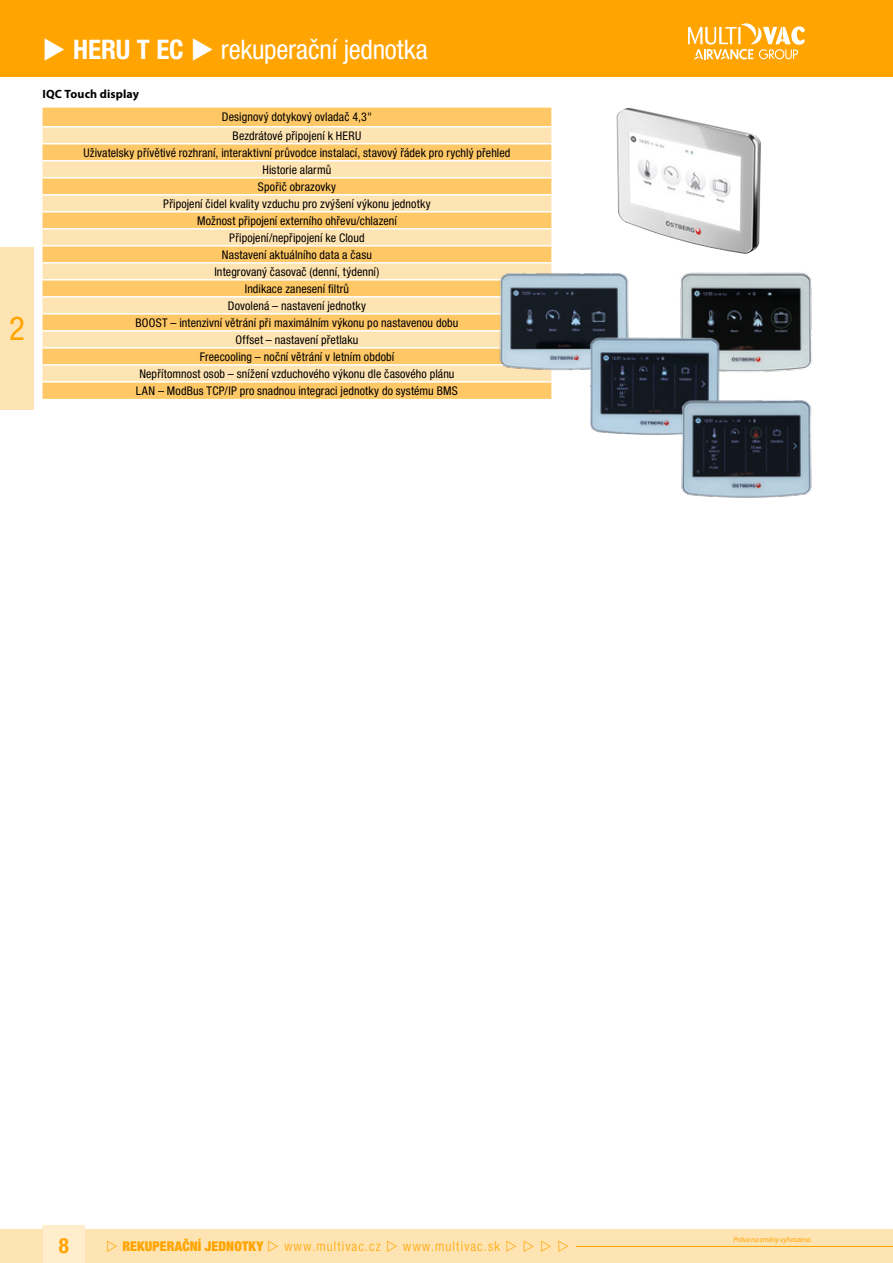
<style>
.page{position:relative;width:893px;height:1263px;background:#fff}
.page>*{position:absolute;margin:0;border:0;box-sizing:border-box;transform-origin:0 0}
.t1{font:condensed 33px "Helvetica Neue LT Pro";color:#ffa400}
.t2{font:condensed 27px "Helvetica Neue LT Pro";letter-spacing:-.01em;color:#fff}
.t3{font:700 condensed 21px "Helvetica Neue LT Pro";color:#ffa400}
.t4{font:300 condensed 13.5px "Helvetica Neue LT Pro";letter-spacing:.085em;color:#ffa400}
.t5{font:900 condensed 13.5px "Helvetica Neue LT Pro";letter-spacing:.01em;color:#ffa400}
.t6{font:condensed 12px/17.1px "Helvetica Neue LT Pro";letter-spacing:.01em;color:#000;text-align:center}
.t7{font:700 12px "Myriad Pro";letter-spacing:.01em;color:#000}
.t8{font:italic 7.5px "Myriad Pro";letter-spacing:-.015em;color:#ffa400}
.s1{font-weight:700}
</style>
<div class="page">
<div style="left:0;top:0;width:893px;height:77px;background:#ffa400"></div>
<div style="left:0;top:247px;width:34px;height:162px;background:#ffe4b3"></div>
<div style="left:43px;top:1225px;width:42px;height:38px;background:#ffedcc"></div>
<div style="left:0;top:1229px;width:43px;height:34px;background:#ffe4b3"></div>
<div style="left:85px;top:1229px;width:808px;height:34px;background:#ffe4b3"></div>
<hr style="left:576px;top:1246px;width:317px;height:1px;background:#ffa400">
<svg style="left:688px;top:23px;width:117px;height:37px"></svg>
<img style="left:680px;top:272px;width:132px;height:100px">
<img style="left:616px;top:108px;width:145px;height:146px">
<div style="left:43px;top:108px;width:508px;height:291px;background:#ffc866"></div>
<svg style="left:43px;top:127px;width:508px;height:254px;background:#ffd790"></svg>
<hr style="left:43px;top:143px;width:508px;height:1px;background:#fff">
<hr style="left:43px;top:160px;width:508px;height:1px;background:#fff">
<hr style="left:43px;top:177px;width:508px;height:1px;background:#fff">
<hr style="left:43px;top:194px;width:508px;height:1px;background:#fff">
<hr style="left:43px;top:211px;width:508px;height:2px;background:#fff">
<hr style="left:43px;top:228px;width:508px;height:2px;background:#fff">
<hr style="left:43px;top:245px;width:508px;height:2px;background:#fff">
<hr style="left:43px;top:262px;width:508px;height:2px;background:#fff">
<hr style="left:43px;top:279px;width:508px;height:2px;background:#fff">
<hr style="left:43px;top:296px;width:508px;height:2px;background:#fff">
<hr style="left:43px;top:313px;width:508px;height:2px;background:#fff">
<hr style="left:43px;top:330px;width:508px;height:2px;background:#fff">
<hr style="left:43px;top:347px;width:508px;height:2px;background:#fff">
<hr style="left:43px;top:364px;width:508px;height:2px;background:#fff">
<hr style="left:43px;top:381px;width:508px;height:2px;background:#fff">
<hr style="left:43px;top:126px;width:508px;height:1px;background:#fff">
<img style="left:483px;top:257px;width:146px;height:128px">
<img style="left:573px;top:322px;width:162px;height:113px">
<img style="left:661px;top:385px;width:151px;height:113px">
<h1 class="t1" style="left:9px;top:309px;width:17px">2</h1>
<h2 class="t2" style="left:43px;top:34px;width:387px">◆ <span class="s1">HERU T EC</span> ◆ rekuperační jednotka</h2>
<p class="t7" style="left:43px;top:86px;width:98px">IQC Touch display</p>
<p class="t6" style="left:83px;top:109px;width:428px">Designový dotykový ovladač 4,3"<br>Bezdrátové připojení k HERU<br>Uživatelsky přívětivé rozhraní, interaktivní průvodce instalací, stavový řádek pro rychlý přehled Historie alarmů<br>Spořič obrazovky<br>Připojení čidel kvality vzduchu pro zvýšení výkonu jednotky<br>Možnost připojení externího ohřevu/chlazení<br>Připojení/nepřipojení ke Cloud<br>Nastavení aktuálního data a času<br>Integrovaný časovač (denní, týdenní)<br>Indikace zanesení filtrů<br>Dovolená – nastavení jednotky<br>BOOST – intenzivní větrání při maximálním výkonu po nastavenou dobu<br>Offset – nastavení přetlaku<br>Freecooling – noční větrání v letním období<br>Nepřítomnost osob – snížení vzduchového výkonu dle časového plánu<br>LAN – ModBus TCP/IP pro snadnou integraci jednotky do systému BMS</p>
<h3 class="t3" style="left:59px;top:1233px;width:12px">8</h3>
<p class="t5" style="left:122px;top:1238px;width:143px">REKUPERAČNÍ JEDNOTKY</p>
<p class="t4" style="left:284px;top:1239px;width:98px">www.multivac.cz</p>
<p class="t4" style="left:403px;top:1239px;width:98px">www.multivac.sk</p>
<p class="t8" style="left:733px;top:1235px;width:80px">Práva na změny vyhrazena.</p>
</div>
